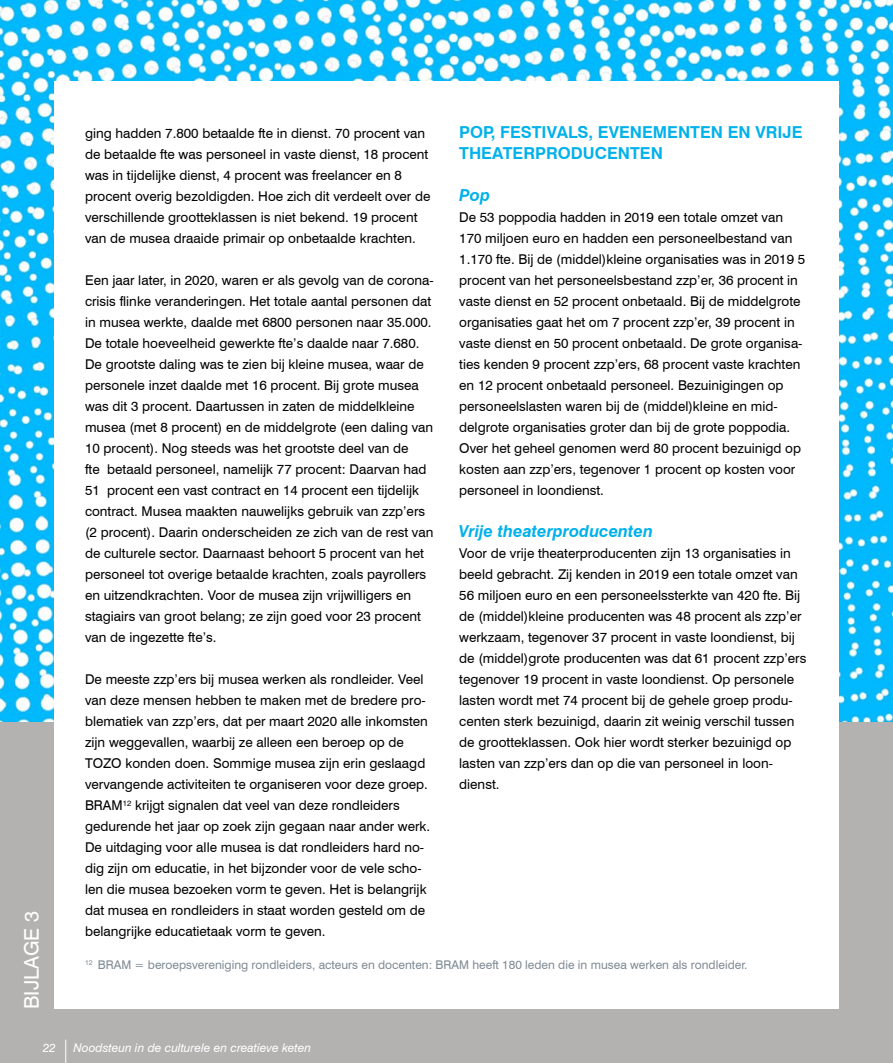
<style>
.page{position:relative;width:893px;height:1063px;background:#fff}
.page>*{position:absolute;margin:0;border:0;box-sizing:border-box;transform-origin:0 0}
.t1{font:20.25px "Swiss 721 BT";color:#fff}
.t2{font:700 16.5px/21px "Swiss 721 BT";color:#00b1eb}
.t3{font:italic 700 16.5px "Swiss 721 BT";color:#00b1eb}
.t4{font:13.5px/21px "Swiss 721 BT";color:#000}
.t5{font:12px "Swiss 721 BT";color:#808b94}
.t6{font:italic 12px "Swiss 721 BT";color:#fff}
</style>
<div class="page">
<img style="left:0;top:0;width:893px;height:723px">
<div style="left:0;top:723px;width:893px;height:340px;background:#b4b1b1"></div>
<div style="left:54px;top:82px;width:785px;height:927px;background:#fff"></div>
<svg style="left:65px;top:1040px;width:1px;height:23px"></svg>
<h1 class="t1" style="left:19px;top:1009px;width:99px;rotate:-90deg">BIJLAGE 3</h1>
<p class="t4" style="left:85px;top:123px;width:347px">ging hadden 7.800 betaalde fte in dienst. 70 procent van de betaalde fte was personeel in vaste dienst, 18 procent was in tijdelijke dienst, 4 procent was freelancer en 8 procent overig bezoldigden. Hoe zich dit verdeelt over de verschillende grootteklassen is niet bekend. 19 procent van de musea draaide primair op onbetaalde krachten.</p>
<p class="t4" style="left:85px;top:270px;width:350px">Een jaar later, in 2020, waren er als gevolg van de corona&shy;crisis flinke veranderingen. Het totale aantal personen dat in musea werkte, daalde met 6800 personen naar 35.000.<br>De totale hoeveelheid gewerkte fte’s daalde naar 7.680.<br>De grootste daling was te zien bij kleine musea, waar de personele inzet daalde met 16 procent. Bij grote musea was dit 3 procent. Daartussen in zaten de middelkleine musea (met 8 procent) en de middelgrote (een daling van 10 procent). Nog steeds was het grootste deel van de<br>fte betaald personeel, namelijk 77 procent: Daarvan had 51 procent een vast contract en 14 procent een tijdelijk contract. Musea maakten nauwelijks gebruik van zzp’ers (2 procent). Daarin onderscheiden ze zich van de rest van de culturele sector. Daarnaast behoort 5 procent van het personeel tot overige betaalde krachten, zoals payrollers en uitzendkrachten. Voor de musea zijn vrijwilligers en stagiairs van groot belang; ze zijn goed voor 23 procent van de ingezette fte’s.</p>
<p class="t4" style="left:85px;top:669px;width:347px">De meeste zzp’ers bij musea werken als rondleider. Veel van deze mensen hebben te maken met de bredere pro&shy;blematiek van zzp’ers, dat per maart 2020 alle inkomsten zijn weggevallen, waarbij ze alleen een beroep op de TOZO konden doen. Sommige musea zijn erin geslaagd vervangende activiteiten te organiseren voor deze groep.<br>BRAM<sup>12</sup> krijgt signalen dat veel van deze rondleiders gedurende het jaar op zoek zijn gegaan naar ander werk.<br>De uitdaging voor alle musea is dat rondleiders hard no&shy;dig zijn om educatie, in het bijzonder voor de vele scho&shy;len die musea bezoeken vorm te geven. Het is belangrijk dat musea en rondleiders in staat worden gesteld om de belangrijke educatietaak vorm te geven.</p>
<p class="t2" style="left:459px;top:122px;width:345px">POP, FESTIVALS, EVENEMENTEN EN VRIJE<br>THEATERPRODUCENTEN</p>
<p class="t3" style="left:459px;top:185px;width:32px">Pop</p>
<p class="t4" style="left:459px;top:207px;width:347px">De 53 poppodia hadden in 2019 een totale omzet van 170 miljoen euro en hadden een personeelbestand van 1.170 fte. Bij de (middel)kleine organisaties was in 2019 5 procent van het personeelsbestand zzp’er, 36 procent in vaste dienst en 52 procent onbetaald. Bij de middelgrote organisaties gaat het om 7 procent zzp’er, 39 procent in vaste dienst en 50 procent onbetaald. De grote organisa&shy;ties kenden 9 procent zzp’ers, 68 procent vaste krachten en 12 procent onbetaald personeel. Bezuinigingen op personeelslasten waren bij de (middel)kleine en mid&shy;delgrote organisaties groter dan bij de grote poppodia.<br>Over het geheel genomen werd 80 procent bezuinigd op kosten aan zzp’ers, tegenover 1 procent op kosten voor personeel in loondienst.</p>
<p class="t3" style="left:459px;top:521px;width:195px">Vrije theaterproducenten</p>
<p class="t4" style="left:459px;top:543px;width:349px">Voor de vrije theaterproducenten zijn 13 organisaties in beeld gebracht. Zij kenden in 2019 een totale omzet van 56 miljoen euro en een personeelssterkte van 420 fte. Bij de (middel)kleine producenten was 48 procent als zzp’er werkzaam, tegenover 37 procent in vaste loondienst, bij de (middel)grote producenten was dat 61 procent zzp’ers tegenover 19 procent in vaste loondienst. Op personele lasten wordt met 74 procent bij de gehele groep produ&shy;centen sterk bezuinigd, daarin zit weinig verschil tussen de grootteklassen. Ook hier wordt sterker bezuinigd op lasten van zzp’ers dan op die van personeel in loon&shy;dienst.</p>
<p class="t5" style="left:85px;top:957px;width:664px"><sup>12</sup> BRAM = beroepsvereniging rondleiders, acteurs en docenten: BRAM heeft 180 leden die in musea werken als rondleider.</p>
<p class="t6" style="left:43px;top:1040px;width:15px">22</p>
<p class="t6" style="left:73px;top:1040px;width:239px">Noodsteun in de culturele en creatieve keten</p>
</div>
